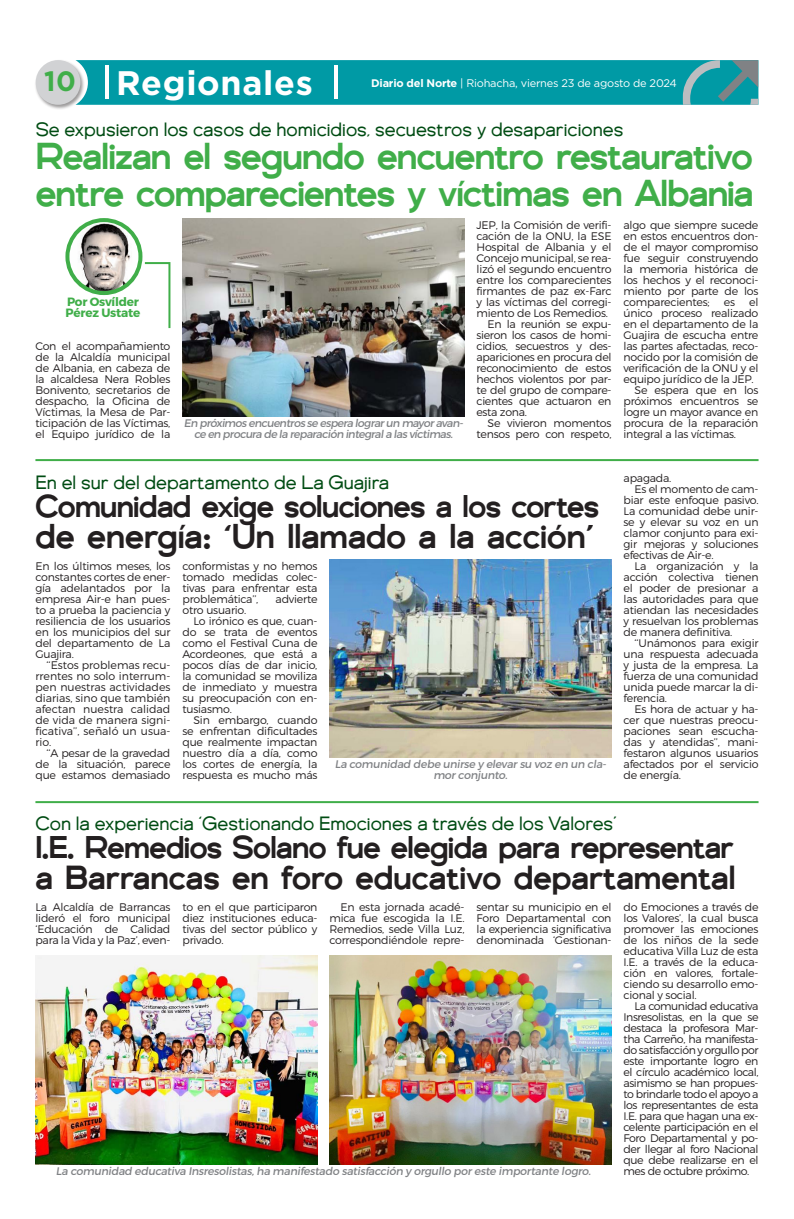
<style>
.page{position:relative;width:794px;height:1219px;background:#fff}
.page>*{position:absolute;margin:0;border:0;box-sizing:border-box;transform-origin:0 0}
.Título_medio_34pt{font:500 37px/37px "Genova";letter-spacing:-.02em;color:#40ae49}
.Titulo_Medio_30Pt{font:500 34px "Genova";color:#231f20}
.Capitular{font:700 34px "Gotham";letter-spacing:.02em;color:#fff}
.Titulo_Medio_30Pt-2{font:500 33px "Genova";color:#231f20}
.Titulo_Medio_30Pt-3{font:500 31px "Genova";letter-spacing:-.02em;color:#231f20}
.Capitular-2{font:700 28px "Gotham";color:#40ae49}
.Antetitulo{font:19px "Genova";color:#004c13}
.Pie_de_foto_Carita{font:12px/11px "Trueno Bd";letter-spacing:-.02em;color:#40ae49}
.Texto{font:11px/11px "Trueno Lt";letter-spacing:-.02em;color:#231f20;text-align:justify}
.Texto_sin_sangrias{font:11px/11px "Trueno Lt";letter-spacing:-.02em;color:#231f20;text-align:justify}
.Pié_de_foto{font:11px/11px "Trueno Rg It";letter-spacing:-.02em;color:#808285;text-align:center}
.Pié_de_foto-2{font:11px/11px "Trueno Rg It";letter-spacing:-.05em;color:#808285;text-align:center}
.Texto-2{font:11px "Gotham";letter-spacing:-.02em;color:#fff}
.s1{font-weight:700}
</style>
<div class="page">
<svg style="left:85px;top:60px;width:673px;height:45px;background:#089ba5"></svg>
<div style="left:35px;top:59px;width:50px;height:51px;background:#231f20;opacity:.45"></div>
<div style="left:36px;top:60px;width:44px;height:45px;background:#d1d2d4;border-radius:50%"></div>
<hr style="left:105px;top:66px;width:4px;height:33px;background:#fff">
<hr style="left:334px;top:66px;width:4px;height:33px;background:#fff">
<img style="left:70px;top:220px;width:70px;height:73px">
<div style="left:65px;top:218px;width:77px;height:77px;border:4px solid #40ae49;border-radius:50%"></div>
<svg style="left:144px;top:262px;width:27px;height:67px"></svg>
<img style="left:182px;top:218px;width:282px;height:198px">
<hr style="left:35px;top:459px;width:723px;height:2px;background:#40ae49">
<hr style="left:35px;top:801px;width:723px;height:2px;background:#40ae49">
<img style="left:329px;top:559px;width:282px;height:198px">
<img style="left:35px;top:955px;width:282px;height:209px">
<img style="left:329px;top:955px;width:282px;height:209px">
<p class="Capitular" style="left:116px;top:61px;width:198px">Regionales</p>
<p class="Capitular-2" style="left:44px;top:62px;width:33px">10</p>
<p class="Texto-2" style="left:371px;top:76px;width:307px"><span class="s1">Diario del Norte</span> | Riohacha, viernes 23 de agosto de 2024</p>
<p class="Antetitulo" style="left:36px;top:119px;width:589px">Se expusieron los casos de homicidios, secuestros y desapariciones</p>
<p class="Título_medio_34pt" style="left:36px;top:138px;width:719px">Realizan el segundo encuentro restaurativo entre comparecientes y víctimas en Albania</p>
<p class="Pie_de_foto_Carita" style="left:66px;top:296px;width:76px">Por Osvílder<br>Pérez Ustate</p>
<p class="Texto_sin_sangrias" style="left:35px;top:340px;width:136px">Con el acompañamiento de la Alcaldía municipal de Albania, en cabeza de la alcaldesa Nera Robles Bonivento, secretarios de despacho, la Oficina de Víctimas, la Mesa de Par&shy;ticipación de las Víctimas, el Equipo jurídico de la</p>
<p class="Pié_de_foto-2" style="left:184px;top:418px;width:281px">En próximos encuentros se espera lograr un mayor avan&shy;ce en procura de la reparación integral a las víctimas.</p>
<p class="Texto_sin_sangrias" style="left:476px;top:219px;width:136px">JEP, la Comisión de verifi&shy;cación de la ONU, la ESE Hospital de Albania y el Concejo municipal, se rea&shy;lizó el segundo encuentro entre los comparecientes firmantes de paz ex-Farc y las víctimas del corregi&shy;miento de Los Remedios.</p>
<p class="Texto" style="left:476px;top:318px;width:136px;text-indent:11px">En la reunión se expu&shy;sieron los casos de homi&shy;cidios, secuestros y des&shy;apariciones en procura del reconocimiento de estos hechos violentos por par&shy;te del grupo de compare&shy;cientes que actuaron en esta zona.</p>
<p class="Texto" style="left:476px;top:417px;width:136px;text-align:right">Se vivieron momentos tensos pero con respeto,</p>
<p class="Texto" style="left:623px;top:219px;width:136px">algo que siempre sucede en estos encuentros don&shy;de el mayor compromiso fue seguir construyendo la memoria histórica de los hechos y el reconoci&shy;miento por parte de los comparecientes;</p>
<p class="Texto" style="left:623px;top:296px;width:136px;text-indent:126px">el único proceso realizado en el departamento de la Guajira de escucha entre las partes afectadas, reco&shy;nocido por la comisión de verificación de la ONU y el equipo jurídico de la JEP.</p>
<p class="Texto" style="left:623px;top:384px;width:136px;text-indent:11px">Se espera que en los próximos encuentros se logre un mayor avance en procura de la reparación integral a las víctimas.</p>
<p class="Texto" style="left:723px;top:296px;width:13px">es</p>
<p class="Antetitulo" style="left:35px;top:471px;width:355px">En el sur del departamento de La Guajira</p>
<p class="Titulo_Medio_30Pt-3" style="left:35px;top:487px;width:565px">Comunidad exige soluciones a los cortes</p>
<p class="Titulo_Medio_30Pt" style="left:35px;top:515px;width:560px">de energía: ‘Un llamado a la acción’</p>
<p class="Texto_sin_sangrias" style="left:35px;top:560px;width:136px">En los últimos meses, los constantes cortes de ener&shy;gía adelantados por la empresa Air-e han pues&shy;to a prueba la paciencia y resiliencia de los usuarios en los municipios del sur del departamento de La Guajira.</p>
<p class="Texto" style="left:35px;top:659px;width:136px;text-indent:11px">‘‘Estos problemas recu&shy;rrentes no solo interrum&shy;pen nuestras actividades diarias, sino que también afectan nuestra calidad de vida de manera signi&shy;ficativa’’, señaló un usua&shy;rio.</p>
<p class="Texto" style="left:35px;top:747px;width:136px;text-indent:11px">‘‘A pesar de la gravedad de la situación, parece que estamos demasiado</p>
<p class="Pié_de_foto" style="left:335px;top:759px;width:273px">La comunidad debe unirse y elevar su voz en un cla&shy;mor conjunto.</p>
<p class="Texto" style="left:182px;top:560px;width:136px">conformistas y no hemos tomado medidas colec&shy;tivas para enfrentar esta problemática’’,</p>
<p class="Texto" style="left:275px;top:593px;width:43px">advierte</p>
<p class="Texto" style="left:182px;top:604px;width:65px">otro usuario.</p>
<p class="Texto" style="left:182px;top:615px;width:136px;text-indent:11px">Lo irónico es que, cuan&shy;do se trata de eventos como el Festival Cuna de Acordeones, que está a pocos días de dar inicio, la comunidad se moviliza de inmediato y muestra su preocupación con en&shy;tusiasmo.</p>
<p class="Texto" style="left:182px;top:714px;width:136px;text-indent:11px">Sin embargo, cuando se enfrentan dificultades que realmente impactan nuestro día a día, como los cortes de energía, la respuesta es mucho más</p>
<p class="Texto" style="left:623px;top:472px;width:49px">apagada.</p>
<p class="Texto" style="left:623px;top:483px;width:136px;text-indent:11px">Es el momento de cam&shy;biar este enfoque pasivo.<br>La comunidad debe unir&shy;se y elevar su voz en un clamor conjunto para exi&shy;gir mejoras y soluciones efectivas de Air-e.</p>
<p class="Texto" style="left:623px;top:560px;width:136px;text-indent:11px">La organización y la acción colectiva tienen el poder de presionar a las autoridades para que atiendan las necesidades y resuelvan los problemas de manera definitiva.</p>
<p class="Texto" style="left:623px;top:637px;width:136px;text-indent:11px">‘‘Unámonos para exigir una respuesta adecuada y justa de la empresa. La fuerza de una comunidad unida puede marcar la di&shy;ferencia.</p>
<p class="Texto" style="left:623px;top:703px;width:136px;text-indent:11px">Es hora de actuar y ha&shy;cer que nuestras preocu&shy;paciones sean escucha&shy;das y atendidas’’, mani&shy;festaron algunos usuarios afectados por el servicio de energía.</p>
<p class="Antetitulo" style="left:35px;top:812px;width:583px">Con la experiencia ‘Gestionando Emociones a través de los Valores’</p>
<p class="Titulo_Medio_30Pt-3" style="left:35px;top:828px;width:700px">I.E. Remedios Solano fue elegida para representar</p>
<p class="Titulo_Medio_30Pt-2" style="left:35px;top:857px;width:701px">a Barrancas en foro educativo departamental</p>
<p class="Texto_sin_sangrias" style="left:35px;top:901px;width:136px">La Alcaldía de Barrancas lideró el foro municipal ‘Educación de Calidad para la Vida y la Paz’, even-</p>
<p class="Texto_sin_sangrias" style="left:182px;top:901px;width:136px">to en el que participaron diez instituciones educa&shy;tivas del sector público y privado.</p>
<p class="Texto" style="left:623px;top:901px;width:136px">do Emociones a través de los Valores’, la cual busca promover las emociones de los niños de la sede educativa Villa Luz de esta I.E. a través de la educa&shy;ción en valores, fortale&shy;ciendo su desarrollo emo&shy;cional y social.</p>
<p class="Texto" style="left:623px;top:1000px;width:136px;text-indent:11px">La comunidad educativa Insresolistas, en la que se destaca la profesora Mar&shy;tha Carreño, ha manifesta&shy;do satisfacción y orgullo por este importante logro en el círculo académico local, asimismo se han propues&shy;to brindarle todo el apoyo a los representantes de esta I.E. para que hagan una ex&shy;celente participación en el Foro Departamental y po&shy;der llegar al foro Nacional que debe realizarse en el mes de octubre próximo.</p>
<p class="Texto" style="left:329px;top:901px;width:136px;text-indent:11px">En esta jornada acadé&shy;mica fue escogida la I.E.<br>Remedios, sede Villa Luz, correspondiéndole repre-</p>
<p class="Texto" style="left:476px;top:901px;width:136px">sentar su municipio en el Foro Departamental con la experiencia significativa denominada ‘Gestionan-</p>
<p class="Pié_de_foto" style="left:56px;top:1166px;width:536px">La comunidad educativa Insresolistas, ha manifestado satisfacción y orgullo por este importante logro.</p>
</div>
